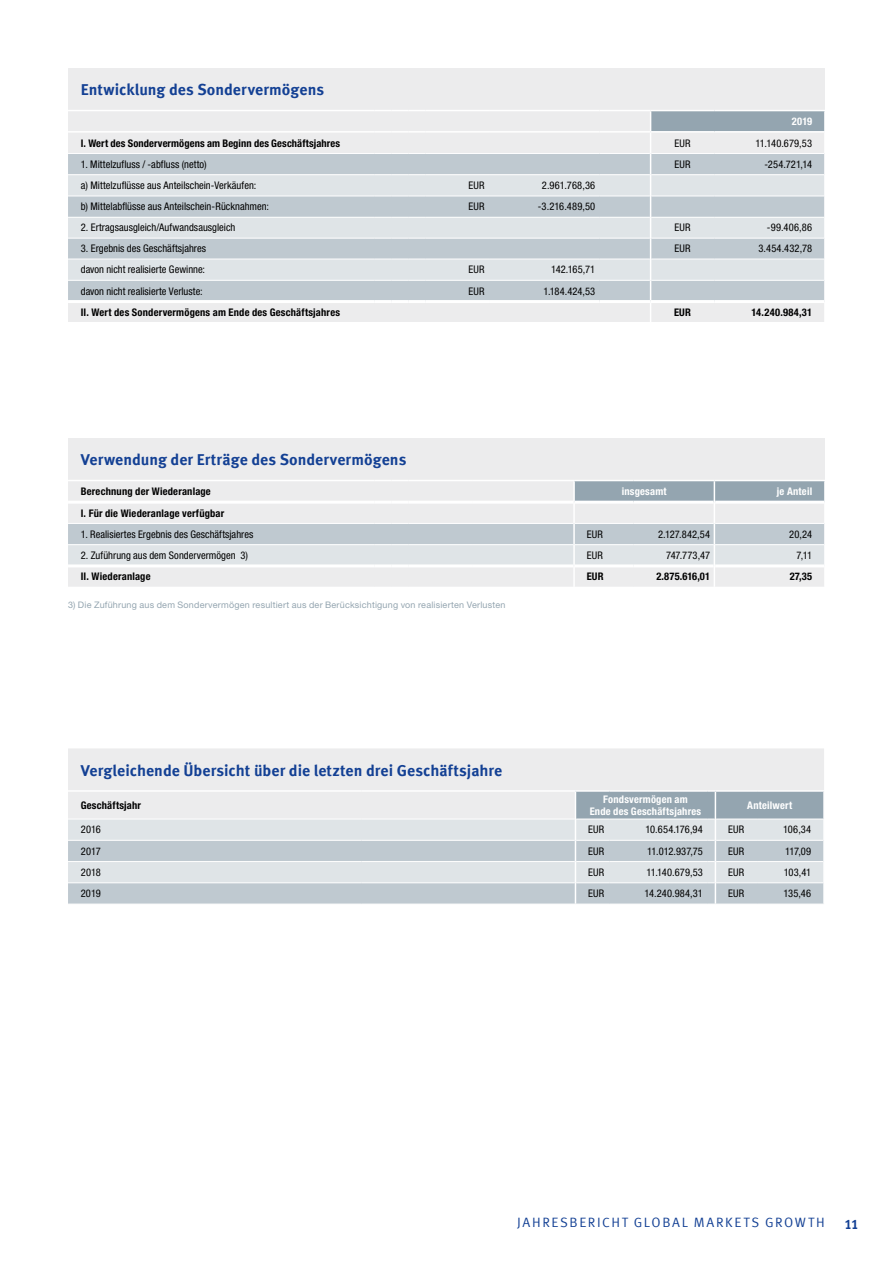
<style>
.page{position:relative;width:893px;height:1263px;background:#fff}
.page>*{position:absolute;margin:0;border:0;box-sizing:border-box;transform-origin:0 0}
.t1{font:700 15.75px "Meta Offc Pro";color:#134094}
.t2{font:13.5px "Meta Offc Pro Norm";letter-spacing:.12em;color:#134094}
.t3{font:700 13.5px "Meta Offc Pro";color:#134094}
.t4{font:condensed 10.5px "Helvetica Neue LTW1 G";letter-spacing:.005em;color:#000}
.t5{font:700 condensed 10.5px "Helvetica Neue LTW1 G";letter-spacing:.015em;color:#000}
.t6{font:700 condensed 10.5px/11.7px "Helvetica Neue LTW1 G";letter-spacing:.02em;color:#fff;text-align:center}
.t7{font:9px "Helvetica Neue LTW1 G";letter-spacing:.025em;color:#94a5b0}
</style>
<div class="page">
<div style="left:68px;top:68px;width:757px;height:254px;background:#ececed"></div>
<div style="left:68px;top:154px;width:582px;height:20px;background:#bfc9d0"></div>
<svg style="left:68px;top:175px;width:582px;height:63px;background:#d5dbe0"></svg>
<svg style="left:68px;top:239px;width:582px;height:61px;background:#cad2d8"></svg>
<hr style="left:68px;top:153px;width:306px;height:1px;background:#fff">
<svg style="left:374px;top:153px;width:51px;height:1px"></svg>
<hr style="left:425px;top:153px;width:64px;height:1px;background:#fff">
<hr style="left:68px;top:174px;width:306px;height:1px;background:#fff">
<svg style="left:374px;top:174px;width:51px;height:1px"></svg>
<hr style="left:425px;top:174px;width:64px;height:1px;background:#fff">
<hr style="left:68px;top:196px;width:306px;height:1px;background:#fff">
<svg style="left:374px;top:196px;width:51px;height:1px"></svg>
<hr style="left:425px;top:196px;width:64px;height:1px;background:#fff">
<hr style="left:68px;top:217px;width:306px;height:1px;background:#fff">
<svg style="left:374px;top:217px;width:51px;height:1px"></svg>
<hr style="left:425px;top:217px;width:64px;height:1px;background:#fff">
<hr style="left:68px;top:238px;width:306px;height:1px;background:#fff">
<svg style="left:374px;top:238px;width:51px;height:1px"></svg>
<hr style="left:425px;top:238px;width:64px;height:1px;background:#fff">
<hr style="left:68px;top:259px;width:306px;height:1px;background:#fff">
<svg style="left:374px;top:259px;width:51px;height:1px"></svg>
<hr style="left:425px;top:259px;width:64px;height:1px;background:#fff">
<hr style="left:68px;top:280px;width:306px;height:1px;background:#fff">
<svg style="left:374px;top:280px;width:51px;height:1px"></svg>
<hr style="left:425px;top:280px;width:64px;height:1px;background:#fff">
<hr style="left:489px;top:153px;width:111px;height:1px;background:#fff">
<hr style="left:600px;top:153px;width:50px;height:1px;background:#fff">
<hr style="left:489px;top:174px;width:111px;height:1px;background:#fff">
<hr style="left:600px;top:174px;width:50px;height:1px;background:#fff">
<hr style="left:489px;top:196px;width:111px;height:1px;background:#fff">
<hr style="left:600px;top:196px;width:50px;height:1px;background:#fff">
<hr style="left:489px;top:217px;width:111px;height:1px;background:#fff">
<hr style="left:600px;top:217px;width:50px;height:1px;background:#fff">
<hr style="left:489px;top:238px;width:111px;height:1px;background:#fff">
<hr style="left:600px;top:238px;width:50px;height:1px;background:#fff">
<hr style="left:489px;top:259px;width:111px;height:1px;background:#fff">
<hr style="left:600px;top:259px;width:50px;height:1px;background:#fff">
<hr style="left:489px;top:280px;width:111px;height:1px;background:#fff">
<hr style="left:600px;top:280px;width:50px;height:1px;background:#fff">
<hr style="left:68px;top:110px;width:306px;height:1px;background:#fff">
<svg style="left:374px;top:110px;width:51px;height:1px"></svg>
<hr style="left:425px;top:110px;width:64px;height:1px;background:#fff">
<hr style="left:489px;top:110px;width:111px;height:1px;background:#fff">
<hr style="left:651px;top:110px;width:63px;height:1px;background:#fff">
<hr style="left:714px;top:110px;width:112px;height:1px;background:#fff">
<hr style="left:600px;top:110px;width:51px;height:1px;background:#fff">
<hr style="left:68px;top:131px;width:306px;height:2px;background:#fff">
<svg style="left:374px;top:131px;width:51px;height:2px"></svg>
<hr style="left:425px;top:131px;width:64px;height:2px;background:#fff">
<hr style="left:489px;top:131px;width:111px;height:2px;background:#fff">
<hr style="left:600px;top:131px;width:51px;height:2px;background:#fff">
<svg style="left:650px;top:111px;width:175px;height:211px;background:#d0d6db"></svg>
<hr style="left:68px;top:300px;width:306px;height:3px;background:#fff">
<hr style="left:374px;top:300px;width:17px;height:3px;background:#fff">
<hr style="left:391px;top:300px;width:17px;height:3px;background:#fff">
<hr style="left:408px;top:300px;width:17px;height:3px;background:#fff">
<hr style="left:425px;top:300px;width:64px;height:3px;background:#fff">
<hr style="left:489px;top:300px;width:111px;height:3px;background:#fff">
<hr style="left:600px;top:300px;width:51px;height:3px;background:#fff">
<hr style="left:651px;top:300px;width:63px;height:3px;background:#fff">
<hr style="left:714px;top:300px;width:110px;height:3px;background:#fff">
<div style="left:68px;top:438px;width:757px;height:42px;background:#ececed"></div>
<svg style="left:68px;top:480px;width:757px;height:107px;background:#dde1e4"></svg>
<div style="left:68px;top:748px;width:756px;height:71px;background:#ececed"></div>
<div style="left:68px;top:820px;width:507px;height:20px;background:#dfe4e7"></div>
<svg style="left:68px;top:841px;width:507px;height:63px;background:#cad2d8"></svg>
<hr style="left:68px;top:861px;width:293px;height:1px;background:#fff">
<hr style="left:361px;top:861px;width:214px;height:1px;background:#fff">
<hr style="left:68px;top:882px;width:293px;height:1px;background:#fff">
<hr style="left:361px;top:882px;width:214px;height:1px;background:#fff">
<hr style="left:68px;top:790px;width:293px;height:2px;background:#fff">
<hr style="left:361px;top:790px;width:214px;height:2px;background:#fff">
<svg style="left:575px;top:790px;width:249px;height:114px;background:#c4cdd3"></svg>
<h1 class="t1" style="left:81px;top:78px;width:245px">Entwicklung des Sondervermögens</h1>
<p class="t6" style="left:792px;top:115px;width:22px">2019</p>
<p class="t5" style="left:81px;top:137px;width:261px">I. Wert des Sondervermögens am Beginn des Geschäftsjahres</p>
<p class="t4" style="left:674px;top:137px;width:18px">EUR</p>
<p class="t4" style="left:755px;top:137px;width:58px">11.140.679,53</p>
<p class="t4" style="left:81px;top:158px;width:127px">1. Mittelzufluss / -abfluss (netto)</p>
<p class="t4" style="left:674px;top:158px;width:18px">EUR</p>
<p class="t4" style="left:764px;top:158px;width:49px">-254.721,14</p>
<p class="t4" style="left:81px;top:179px;width:177px">a) Mittelzuflüsse aus Anteilschein-Verkäufen:</p>
<p class="t4" style="left:469px;top:179px;width:18px">EUR</p>
<p class="t4" style="left:542px;top:179px;width:55px">2.961.768,36</p>
<p class="t4" style="left:81px;top:200px;width:190px">b) Mittelabflüsse aus Anteilschein-Rücknahmen:</p>
<p class="t4" style="left:469px;top:200px;width:18px">EUR</p>
<p class="t4" style="left:538px;top:200px;width:59px">-3.216.489,50</p>
<p class="t4" style="left:81px;top:222px;width:156px">2. Ertragsausgleich/Aufwandsausgleich</p>
<p class="t4" style="left:674px;top:222px;width:18px">EUR</p>
<p class="t4" style="left:767px;top:222px;width:47px">-99.406,86</p>
<p class="t4" style="left:81px;top:242px;width:127px">3. Ergebnis des Geschäftsjahres</p>
<p class="t4" style="left:674px;top:242px;width:18px">EUR</p>
<p class="t4" style="left:758px;top:242px;width:55px">3.454.432,78</p>
<p class="t4" style="left:81px;top:263px;width:126px">davon nicht realisierte Gewinne:</p>
<p class="t4" style="left:469px;top:263px;width:18px">EUR</p>
<p class="t4" style="left:551px;top:263px;width:46px">142.165,71</p>
<p class="t4" style="left:81px;top:285px;width:124px">davon nicht realisierte Verluste:</p>
<p class="t4" style="left:469px;top:285px;width:18px">EUR</p>
<p class="t4" style="left:543px;top:285px;width:53px">1.184.424,53</p>
<p class="t5" style="left:81px;top:306px;width:261px">II. Wert des Sondervermögens am Ende des Geschäftsjahres</p>
<p class="t5" style="left:674px;top:306px;width:18px">EUR</p>
<p class="t5" style="left:751px;top:306px;width:62px">14.240.984,31</p>
<h1 class="t1" style="left:81px;top:447px;width:327px">Verwendung der Erträge des Sondervermögens</h1>
<p class="t5" style="left:81px;top:485px;width:132px">Berechnung der Wiederanlage</p>
<p class="t6" style="left:622px;top:486px;width:46px">insgesamt</p>
<p class="t6" style="left:777px;top:486px;width:37px">je Anteil</p>
<p class="t5" style="left:81px;top:506px;width:145px">I. Für die Wiederanlage verfügbar</p>
<p class="t4" style="left:81px;top:528px;width:174px">1. Realisiertes Ergebnis des Geschäftsjahres</p>
<p class="t4" style="left:587px;top:528px;width:18px">EUR</p>
<p class="t4" style="left:658px;top:528px;width:53px">2.127.842,54</p>
<p class="t4" style="left:789px;top:528px;width:24px">20,24</p>
<p class="t4" style="left:81px;top:549px;width:169px">2. Zuführung aus dem Sondervermögen 3)</p>
<p class="t4" style="left:587px;top:549px;width:18px">EUR</p>
<p class="t4" style="left:666px;top:549px;width:45px">747.773,47</p>
<p class="t4" style="left:797px;top:549px;width:17px">7,11</p>
<p class="t5" style="left:81px;top:570px;width:71px">II. Wiederanlage</p>
<p class="t5" style="left:587px;top:570px;width:18px">EUR</p>
<p class="t5" style="left:656px;top:570px;width:55px">2.875.616,01</p>
<p class="t5" style="left:790px;top:570px;width:24px">27,35</p>
<p class="t7" style="left:68px;top:599px;width:439px">3) Die Zuführung aus dem Sondervermögen resultiert aus der Berücksichtigung von realisierten Verlusten</p>
<h1 class="t1" style="left:81px;top:758px;width:423px">Vergleichende Übersicht über die letzten drei Geschäftsjahre</h1>
<p class="t5" style="left:81px;top:799px;width:62px">Geschäftsjahr</p>
<p class="t6" style="left:590px;top:793px;width:113px">Fondsvermögen am<br>Ende des Geschäftsjahres</p>
<p class="t6" style="left:747px;top:799px;width:46px">Anteilwert</p>
<p class="t4" style="left:81px;top:823px;width:22px">2016</p>
<p class="t4" style="left:588px;top:823px;width:18px">EUR</p>
<p class="t4" style="left:645px;top:823px;width:59px">10.654.176,94</p>
<p class="t4" style="left:728px;top:823px;width:18px">EUR</p>
<p class="t4" style="left:783px;top:823px;width:30px">106,34</p>
<p class="t4" style="left:81px;top:845px;width:21px">2017</p>
<p class="t4" style="left:588px;top:845px;width:18px">EUR</p>
<p class="t4" style="left:647px;top:845px;width:57px">11.012.937,75</p>
<p class="t4" style="left:728px;top:845px;width:18px">EUR</p>
<p class="t4" style="left:785px;top:845px;width:28px">117,09</p>
<p class="t4" style="left:81px;top:866px;width:21px">2018</p>
<p class="t4" style="left:588px;top:866px;width:18px">EUR</p>
<p class="t4" style="left:646px;top:866px;width:58px">11.140.679,53</p>
<p class="t4" style="left:728px;top:866px;width:18px">EUR</p>
<p class="t4" style="left:784px;top:866px;width:29px">103,41</p>
<p class="t4" style="left:81px;top:887px;width:21px">2019</p>
<p class="t4" style="left:588px;top:887px;width:18px">EUR</p>
<p class="t4" style="left:644px;top:887px;width:60px">14.240.984,31</p>
<p class="t4" style="left:728px;top:887px;width:18px">EUR</p>
<p class="t4" style="left:783px;top:887px;width:29px">135,46</p>
<p class="t2" style="left:517px;top:1211px;width:309px">JAHRESBERICHT GLOBAL MARKETS GROWTH</p>
<p class="t3" style="left:844px;top:1214px;width:16px">11</p>
</div>
